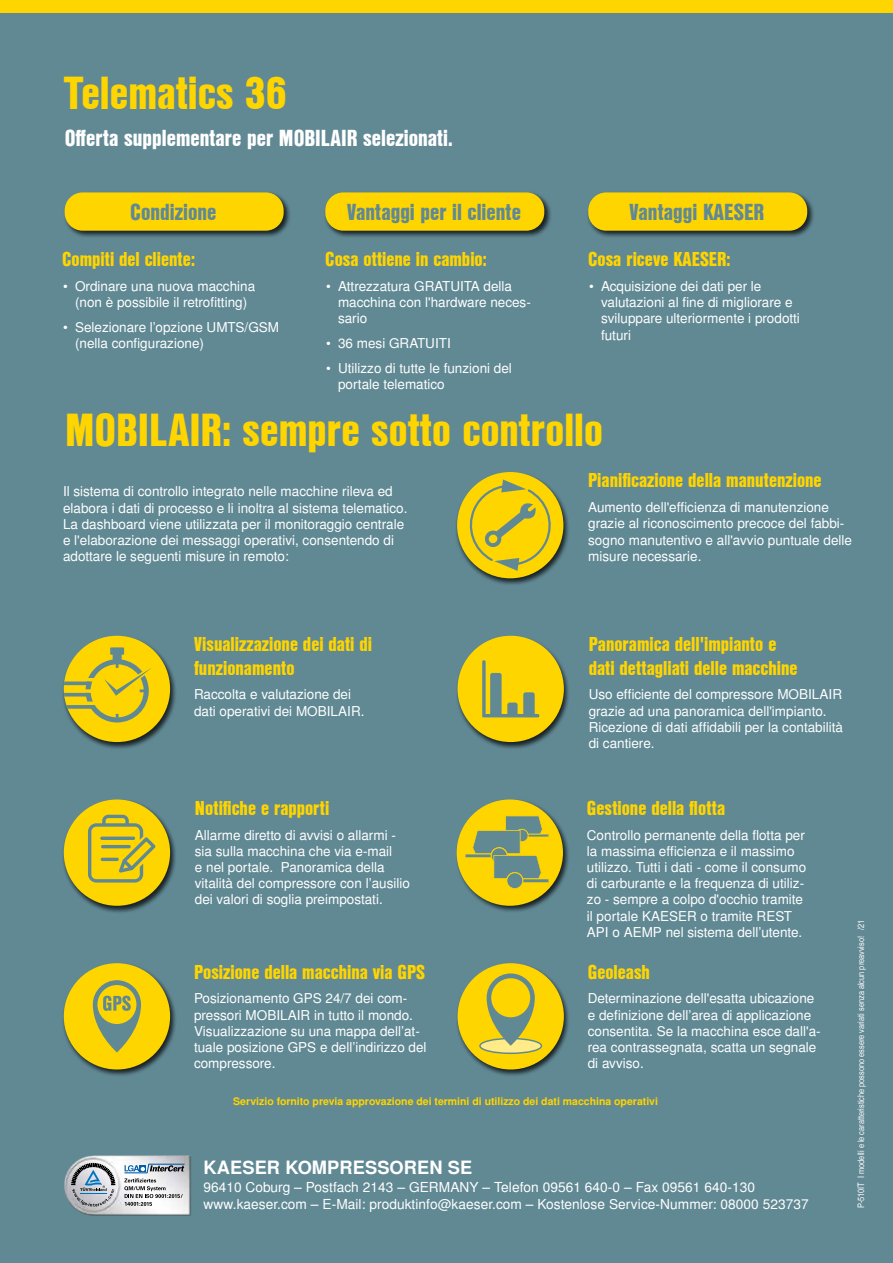
<style>
.page{position:relative;width:893px;height:1263px;background:#618994}
.page>*{position:absolute;margin:0;border:0;box-sizing:border-box;transform-origin:0 0}
.t1{font:45px "Nimbus San L Bla Con";color:#ffd500}
.t2{font:22.5px "Nimbus San L Bla Con";color:#618994}
.t3{font:22.5px "Nimbus San L Bla Con";color:#fff}
.t4{font:19.5px/23.4px "Nimbus San L Bla Con";color:#ffd500}
.t5{font:700 18.3px "Nimbus San L";letter-spacing:.005em;color:#fff}
.t6{font:13.65px/16.5px "Nimbus San L";letter-spacing:.005em;color:#fff}
.t7{font:13.5px/16.2px "Nimbus San L";color:#fff}
.t8{font:700 10.5px "Nimbus San L";color:#ffd500}
.t9{font:9px "Nimbus San L Reg Con";color:#fff}
</style>
<div class="page">
<div style="left:455px;top:963px;width:116px;height:115px;background:#000;opacity:.75"></div>
<div style="left:458px;top:963px;width:106px;height:106px;background:#ffd500;border-radius:50%"></div>
<svg style="left:479px;top:973px;width:63px;height:81px"></svg>
<div style="left:62px;top:963px;width:115px;height:115px;background:#000;opacity:.75"></div>
<div style="left:64px;top:963px;width:106px;height:106px;background:#ffd500;border-radius:50%"></div>
<svg style="left:93px;top:980px;width:48px;height:72px"></svg>
<div style="left:455px;top:798px;width:116px;height:115px;background:#000;opacity:.75"></div>
<div style="left:457px;top:799px;width:106px;height:107px;background:#ffd500;border-radius:50%"></div>
<svg style="left:465px;top:815px;width:84px;height:74px"></svg>
<div style="left:62px;top:635px;width:115px;height:115px;background:#000;opacity:.75"></div>
<div style="left:64px;top:636px;width:106px;height:106px;background:#ffd500;border-radius:50%"></div>
<svg style="left:64px;top:647px;width:88px;height:75px"></svg>
<div style="left:455px;top:635px;width:116px;height:115px;background:#000;opacity:.75"></div>
<div style="left:458px;top:636px;width:106px;height:106px;background:#ffd500;border-radius:50%"></div>
<svg style="left:482px;top:660px;width:57px;height:57px"></svg>
<div style="left:62px;top:799px;width:115px;height:115px;background:#000;opacity:.75"></div>
<div style="left:64px;top:799px;width:106px;height:107px;background:#ffd500;border-radius:50%"></div>
<svg style="left:88px;top:815px;width:68px;height:67px"></svg>
<div style="left:455px;top:471px;width:115px;height:116px;background:#000;opacity:.75"></div>
<div style="left:457px;top:472px;width:106px;height:106px;background:#ffd500;border-radius:50%"></div>
<svg style="left:466px;top:479px;width:89px;height:92px"></svg>
<div style="left:63px;top:191px;width:228px;height:47px;background:#000;opacity:.75"></div>
<div style="left:65px;top:192px;width:219px;height:39px;background:#ffd500;border-radius:18px"></div>
<div style="left:324px;top:191px;width:228px;height:47px;background:#000;opacity:.75"></div>
<div style="left:325px;top:192px;width:219px;height:39px;background:#ffd500;border-radius:18px"></div>
<div style="left:586px;top:191px;width:229px;height:47px;background:#000;opacity:.75"></div>
<div style="left:588px;top:192px;width:219px;height:39px;background:#ffd500;border-radius:18px"></div>
<div style="left:0;top:0;width:893px;height:13px;background:#ffd500"></div>
<img style="left:64px;top:1155px;width:127px;height:61px">
<svg style="left:72px;top:1163px;width:43px;height:43px;background:#a3aab2"></svg>
<hr style="left:149px;top:1164px;width:36px;height:1px;background:#005da9">
<svg style="left:124px;top:1163px;width:60px;height:43px;background:#bec3c9"></svg>
<h1 class="t1" style="left:64px;top:59px;width:224px">Telematics 36</h1>
<h2 class="t3" style="left:65px;top:121px;width:389px">Offerta supplementare per MOBILAIR selezionati.</h2>
<h2 class="t2" style="left:130px;top:195px;width:88px">Condizione</h2>
<h2 class="t2" style="left:347px;top:195px;width:175px">Vantaggi per il cliente</h2>
<h2 class="t2" style="left:630px;top:195px;width:136px">Vantaggi KAESER</h2>
<h3 class="t4" style="left:62px;top:247px;width:134px">Compiti del cliente:</h3>
<p class="t7" style="left:63px;top:279px;width:194px;text-align:center">• Ordinare una nuova macchina (non è possibile il retrofitting)</p>
<p class="t7" style="left:75px;top:319px;width:206px;text-indent:-12px">• Selezionare l’opzione UMTS/GSM (nella configurazione)</p>
<h3 class="t4" style="left:325px;top:247px;width:163px">Cosa ottiene in cambio:</h3>
<p class="t7" style="left:338px;top:279px;width:194px;text-indent:-12px">• Attrezzatura GRATUITA della macchina con l'hardware neces&shy;sario</p>
<p class="t7" style="left:326px;top:336px;width:126px">• 36 mesi GRATUITI</p>
<p class="t7" style="left:338px;top:360px;width:175px;text-indent:-12px">• Utilizzo di tutte le funzioni del portale telematico</p>
<h3 class="t4" style="left:588px;top:247px;width:144px">Cosa riceve KAESER:</h3>
<p class="t7" style="left:601px;top:279px;width:200px;text-indent:-12px">• Acquisizione dei dati per le valutazioni al fine di migliorare e sviluppare ulteriormente i prodotti futuri</p>
<h1 class="t1" style="left:65px;top:396px;width:539px">MOBILAIR: sempre sotto controllo</h1>
<p class="t7" style="left:63px;top:484px;width:346px">Il sistema di controllo integrato nelle macchine rileva ed elabora i dati di processo e li inoltra al sistema telematico.<br>La dashboard viene utilizzata per il monitoraggio centrale e l'elaborazione dei messaggi operativi, consentendo di adottare le seguenti misure in remoto:</p>
<h3 class="t4" style="left:194px;top:632px;width:179px">Visualizzazione dei dati di funzionamento</h3>
<p class="t7" style="left:194px;top:687px;width:172px">Raccolta e valutazione dei dati operativi dei MOBILAIR.</p>
<h3 class="t4" style="left:588px;top:468px;width:235px">Pianificazione della manutenzione</h3>
<p class="t7" style="left:588px;top:500px;width:265px">Aumento dell'efficienza di manutenzione grazie al riconoscimento precoce del fabbi&shy;sogno manutentivo e all'avvio puntuale delle misure necessarie.</p>
<h3 class="t4" style="left:589px;top:632px;width:211px">Panoramica dell'impianto e dati dettagliati delle macchine</h3>
<p class="t7" style="left:589px;top:687px;width:256px">Uso efficiente del compressore MOBILAIR grazie ad una panoramica dell'impianto.<br>Ricezione di dati affidabili per la contabilità di cantiere.</p>
<h3 class="t4" style="left:195px;top:795px;width:136px">Notifiche e rapporti</h3>
<p class="t7" style="left:195px;top:827px;width:217px">Allarme diretto di avvisi o allarmi - sia sulla macchina che via e-mail<br>e nel portale. Panoramica della vitalità del compressore con l’ausilio dei valori di soglia preimpostati.</p>
<h3 class="t4" style="left:194px;top:959px;width:233px">Posizione della macchina via GPS</h3>
<p class="t7" style="left:194px;top:991px;width:234px">Posizionamento GPS 24/7 dei com&shy;pressori MOBILAIR in tutto il mondo.<br>Visualizzazione su una mappa dell’at&shy;tuale posizione GPS e dell’indirizzo del compressore.</p>
<h3 class="t4" style="left:587px;top:795px;width:140px">Gestione della flotta</h3>
<p class="t7" style="left:587px;top:827px;width:221px">Controllo permanente della flotta per la massima efficienza e il massimo utilizzo. Tutti i dati - come il consumo di carburante e la frequenza di utiliz&shy;zo - sempre a colpo d'occhio tramite il portale KAESER o tramite REST API o AEMP nel sistema dell’utente.</p>
<h3 class="t4" style="left:588px;top:959px;width:64px">Geoleash</h3>
<p class="t7" style="left:588px;top:991px;width:234px">Determinazione dell'esatta ubicazione e definizione dell’area di applicazione consentita. Se la macchina esce dall'a&shy;rea contrassegnata, scatta un segnale di avviso.</p>
<p class="t8" style="left:233px;top:1095px;width:426px">Servizio fornito previa approvazione dei termini di utilizzo dei dati macchina operativi</p>
<h3 class="t5" style="left:204px;top:1157px;width:270px">KAESER KOMPRESSOREN SE</h3>
<p class="t6" style="left:204px;top:1179px;width:607px">96410 Coburg – Postfach 2143 – GERMANY – Telefon 09561 640-0 – Fax 09561 640-130 www.kaeser.com – E-Mail: produktinfo@kaeser.com – Kostenlose Service-Nummer: 08000 523737</p>
<p class="t9" style="left:855px;top:1208px;width:290px;rotate:-90deg">P-510IT I modelli e le caratteristiche possono essere variati senza alcun preavviso! /21</p>
</div>
